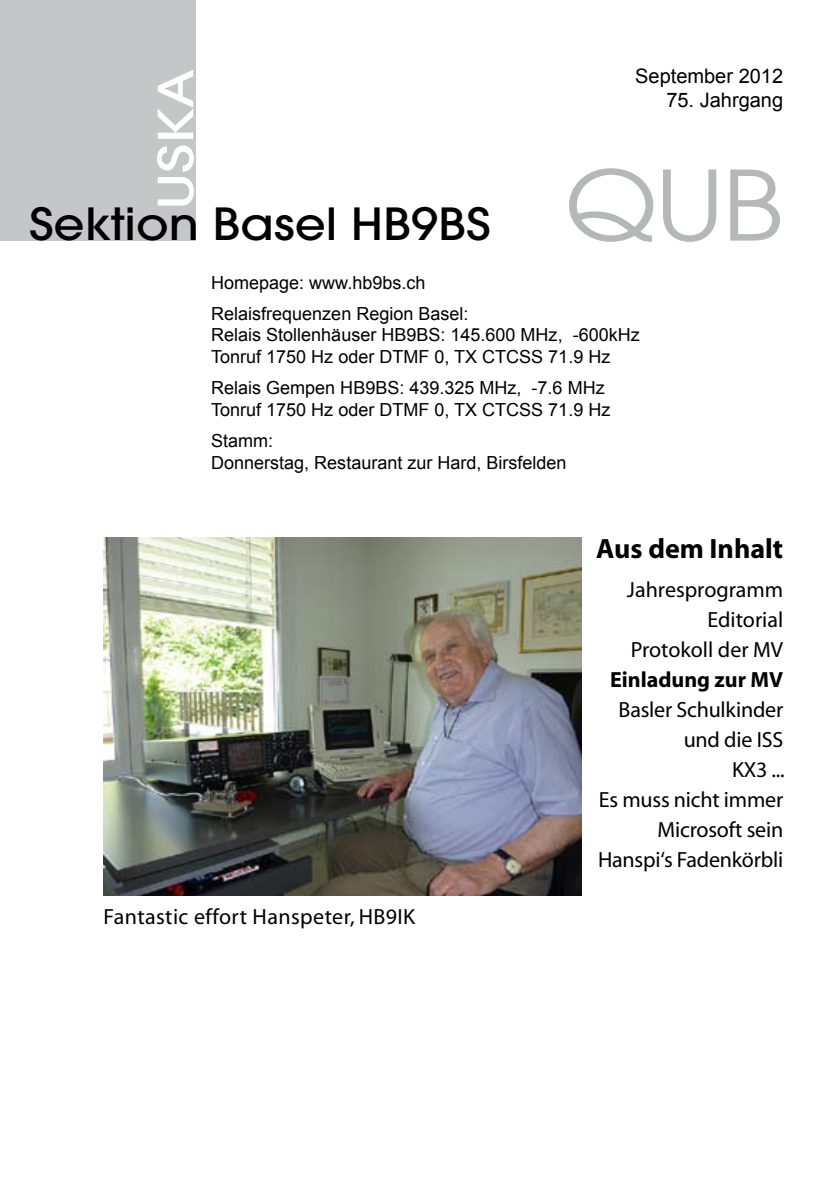
<style>
.page{position:relative;width:840px;height:1191px;background:#fff}
.page>*{position:absolute;margin:0;border:0;box-sizing:border-box;transform-origin:0 0}
.t1{font:96px "Avant Garde";color:#b5b7b8;scale:1.1 1}
.t2{font:500 48px "Avant Garde";color:#fff;scale:1.2 1}
.t3{font:500 44px "Avant Garde";color:#000;scale:1.1 1}
.t4{font:700 28px "Myriad";color:#000}
.t5{font:22px/30px "Myriad";letter-spacing:-.01em;color:#000;text-align:right}
.t6{font:22px "Myriad";letter-spacing:.02em;color:#000}
.t7{font:700 22px "Myriad";color:#000}
.t8{font:20px "Arial";color:#000}
.t9{font:18px/21.6px "Arial";color:#000}
</style>
<div class="page">
<div style="left:0;top:0;width:195px;height:241px;background:#c5c6c8"></div>
<img style="left:103px;top:537px;width:478px;height:359px">
<h2 class="t2" style="left:146px;top:210px;width:119px;rotate:-90deg">USKA</h2>
<h3 class="t3" style="left:29px;top:197px;width:420px">Sektion Basel HB9BS</h3>
<p class="t8" style="left:634px;top:62px;width:149px">September 2012</p>
<p class="t8" style="left:666px;top:86px;width:118px">75. Jahrgang</p>
<h1 class="t1" style="left:564px;top:149px;width:200px">QUB</h1>
<p class="t9" style="left:211px;top:267px;width:259px;line-height:31.2px">Homepage: www.hb9bs.ch<br>Relaisfrequenzen Region Basel:</p>
<p class="t9" style="left:211px;top:324px;width:430px">Relais Stollenhäuser HB9BS: 145.600 MHz, -600kHz<br>Tonruf 1750 Hz oder DTMF 0, TX CTCSS 71.9 Hz</p>
<p class="t9" style="left:211px;top:377px;width:400px">Relais Gempen HB9BS: 439.325 MHz, -7.6 MHz<br>Tonruf 1750 Hz oder DTMF 0, TX CTCSS 71.9 Hz</p>
<p class="t9" style="left:211px;top:430px;width:357px">Stamm:<br>Donnerstag, Restaurant zur Hard, Birsfelden</p>
<p class="t6" style="left:103px;top:905px;width:313px">Fantastic effort Hanspeter, HB9IK</p>
<h3 class="t4" style="left:596px;top:534px;width:188px">Aus dem Inhalt</h3>
<p class="t5" style="left:626px;top:575px;width:158px">Jahresprogramm<br>Editorial<br>Protokoll der MV</p>
<p class="t7" style="left:609px;top:668px;width:174px">Einladung zur MV</p>
<p class="t5" style="left:597px;top:695px;width:188px">Basler Schulkinder und die ISS<br>KX3 ...<br>Es muss nicht immer<br>Microsoft sein<br>Hanspi‘s Fadenkörbli</p>
</div>
